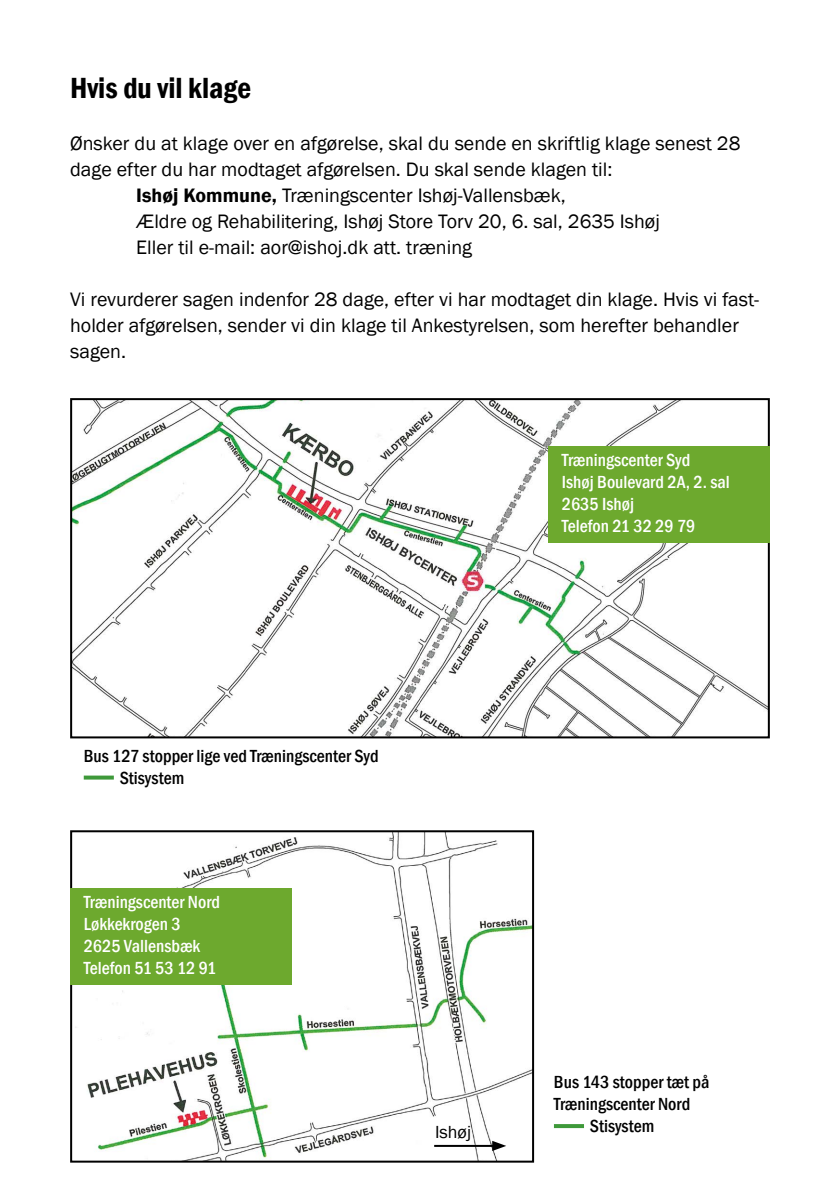
<style>
.page{position:relative;width:840px;height:1191px;background:#fff}
.page>*{position:absolute;margin:0;border:0;box-sizing:border-box;transform-origin:0 0}
.t1{font:600 condensed 30px "Franklin Gothic";color:#000}
.t2{font:20px/26px "Franklin Gothic";color:#000}
.t3{font:500 condensed 18px/22px "Franklin Gothic";color:#fff}
.t4{font:500 condensed 18px/22px "Franklin Gothic";color:#000}
.t5{font:18px "Franklin Gothic";color:#000}
.s1{font-weight:600}
</style>
<div class="page">
<img style="left:73px;top:401px;width:693px;height:334px">
<div style="left:70px;top:398px;width:699px;height:340px;border:2px solid #000"></div>
<img style="left:75px;top:833px;width:455px;height:326px">
<div style="left:70px;top:830px;width:463px;height:332px;border:2px solid #000"></div>
<svg style="left:553px;top:1124px;width:30px;height:4px"></svg>
<div style="left:548px;top:446px;width:221px;height:97px;background:#6da92e"></div>
<div style="left:70px;top:888px;width:221px;height:97px;background:#6da92e"></div>
<hr style="left:434px;top:1144px;width:61px;height:2px;background:#000">
<svg style="left:492px;top:1140px;width:14px;height:11px"></svg>
<svg style="left:84px;top:775px;width:30px;height:4px"></svg>
<h1 class="t1" style="left:70px;top:68px;width:182px">Hvis du vil klage</h1>
<p class="t2" style="left:70px;top:131px;width:671px">Ønsker du at klage over en afgørelse, skal du sende en skriftlig klage senest 28</p>
<p class="t2" style="left:70px;top:157px;width:543px">dage efter du har modtaget afgørelsen. Du skal sende klagen til:</p>
<p class="t2" style="left:136px;top:183px;width:431px"><span class="s1">Ishøj Kommune,</span> Træningscenter Ishøj-Vallensbæk,</p>
<p class="t2" style="left:136px;top:209px;width:525px">Ældre og Rehabilitering, Ishøj Store Torv 20, 6. sal, 2635 Ishøj</p>
<p class="t2" style="left:136px;top:235px;width:337px">Eller til e-mail: aor@ishoj.dk att. træning</p>
<p class="t2" style="left:70px;top:287px;width:690px">Vi revurderer sagen indenfor 28 dage, efter vi har modtaget din klage. Hvis vi fast&shy;holder afgørelsen, sender vi din klage til Ankestyrelsen, som herefter behandler sagen.</p>
<p class="t3" style="left:561px;top:449px;width:169px">Træningscenter Syd<br>Ishøj Boulevard 2A, 2. sal<br>2635 Ishøj<br>Telefon 21 32 29 79</p>
<p class="t4" style="left:120px;top:745px;width:260px;text-indent:-36px">Bus 127 stopper lige ved Træningscenter Syd<br>Stisystem</p>
<p class="t3" style="left:84px;top:891px;width:138px">Træningscenter Nord<br>Løkkekrogen 3<br>2625 Vallensbæk<br>Telefon 51 53 12 91</p>
<p class="t5" style="left:435px;top:1121px;width:38px">Ishøj</p>
<p class="t4" style="left:553px;top:1070px;width:157px">Bus 143 stopper tæt på</p>
<p class="t4" style="left:553px;top:1092px;width:138px">Træningscenter Nord</p>
<p class="t4" style="left:589px;top:1114px;width:66px">Stisystem</p>
</div>
